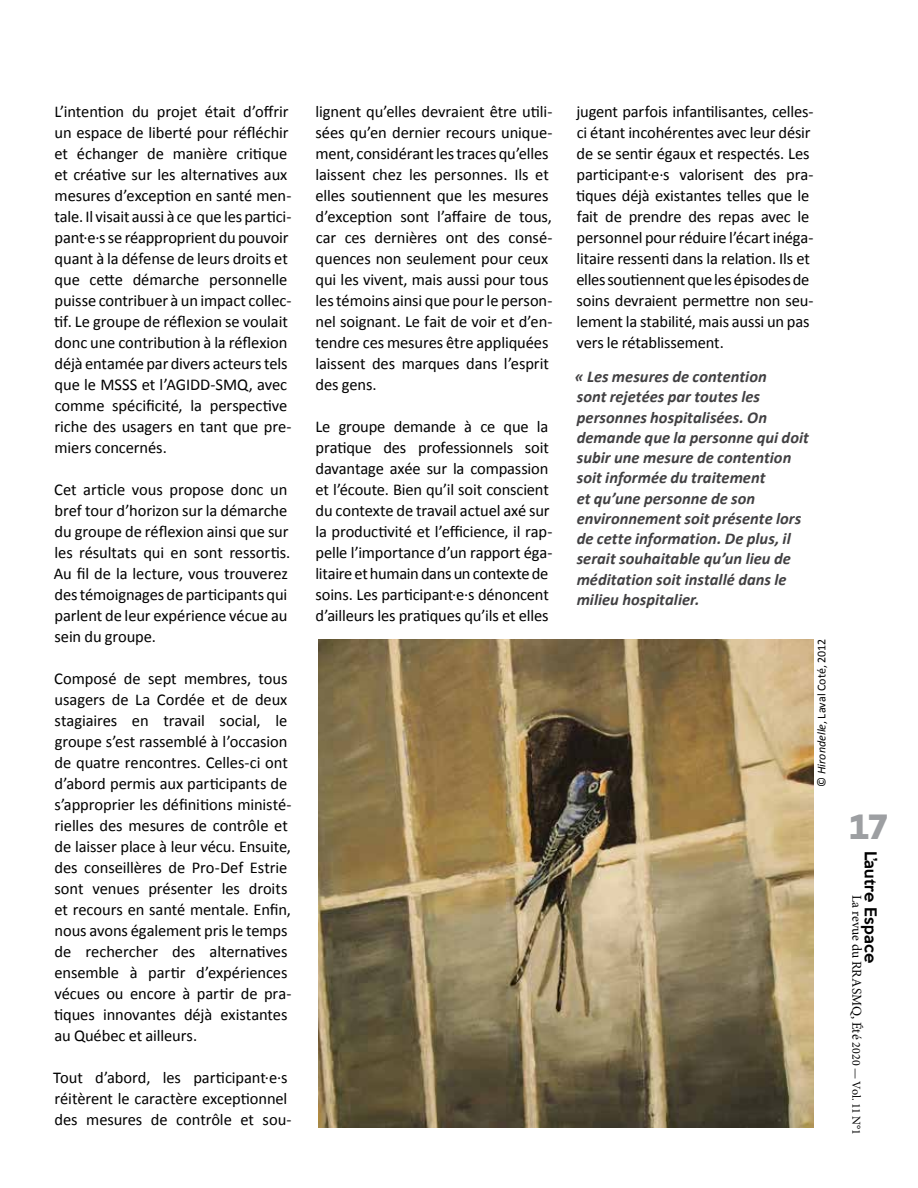
<style>
.page{position:relative;width:918px;height:1188px;background:#fff}
.page>*{position:absolute;margin:0;border:0;box-sizing:border-box;transform-origin:0 0}
.t1{font:700 36px "Campton";color:#9d9fa2}
.t2{font:16.5px/21px "Calibri";letter-spacing:-.01em;color:#000}
.t3{font:italic 700 16.5px/20.2px "Calibri";color:#414042}
.t4{font:500 15px "Keep Calm";letter-spacing:.015em;color:#000}
.t5{font:13.5px "Minion Pro";color:#000}
.t6{font:12px "Calibri";letter-spacing:.005em;color:#000}
.s1{font-style:italic}
.s2{font-style:inherit}
.s3{font-size:12px}
</style>
<div class="page">
<img style="left:318px;top:639px;width:495px;height:488px">
<p class="t2" style="left:54px;top:101px;width:239px">L’intention du projet était d’offrir un espace de liberté pour réfléchir et échanger de manière critique et créative sur les alternatives aux mesures d’exception en santé men&shy;tale. Il visait aussi à ce que les partici&shy;pant·e·s se réapproprient du pouvoir quant à la défense de leurs droits et que cette démarche personnelle puisse contribuer à un impact collec&shy;tif. Le groupe de réflexion se voulait donc une contribution à la réflexion déjà entamée par divers acteurs tels que le MSSS et l’AGIDD-SMQ, avec comme spécificité, la perspective riche des usagers en tant que pre&shy;miers concernés.</p>
<p class="t2" style="left:54px;top:479px;width:238px">Cet article vous propose donc un bref tour d’horizon sur la démarche du groupe de réflexion ainsi que sur les résultats qui en sont ressortis.<br>Au fil de la lecture, vous trouverez des témoignages de participants qui parlent de leur expérience vécue au sein du groupe.</p>
<p class="t2" style="left:54px;top:668px;width:239px">Composé de sept membres, tous usagers de La Cordée et de deux stagiaires en travail social, le groupe s’est rassemblé à l’occasion de quatre rencontres. Celles-ci ont d’abord permis aux participants de s’approprier les définitions ministé&shy;rielles des mesures de contrôle et de laisser place à leur vécu. Ensuite, des conseillères de Pro-Def Estrie sont venues présenter les droits et recours en santé mentale. Enfin, nous avons également pris le temps de rechercher des alternatives ensemble à partir d’expériences vécues ou encore à partir de pra&shy;tiques innovantes déjà existantes au Québec et ailleurs.</p>
<p class="t2" style="left:53px;top:1067px;width:240px">Tout d’abord, les participant·e·s réitèrent le caractère exceptionnel des mesures de contrôle et sou-</p>
<p class="t2" style="left:315px;top:101px;width:239px">lignent qu’elles devraient être utili&shy;sées qu’en dernier recours unique&shy;ment, considérant les traces qu’elles laissent chez les personnes. Ils et elles soutiennent que les mesures d’exception sont l’affaire de tous, car ces dernières ont des consé&shy;quences non seulement pour ceux qui les vivent, mais aussi pour tous les témoins ainsi que pour le person&shy;nel soignant. Le fait de voir et d’en&shy;tendre ces mesures être appliquées laissent des marques dans l’esprit des gens.</p>
<p class="t2" style="left:315px;top:416px;width:239px">Le groupe demande à ce que la pratique des professionnels soit davantage axée sur la compassion et l’écoute. Bien qu’il soit conscient du contexte de travail actuel axé sur la productivité et l’efficience, il rap&shy;pelle l’importance d’un rapport éga&shy;litaire et humain dans un contexte de soins. Les participant·e·s dénoncent d’ailleurs les pratiques qu’ils et elles</p>
<p class="t2" style="left:576px;top:101px;width:239px">jugent parfois infantilisantes, celles&shy;ci étant incohérentes avec leur désir de se sentir égaux et respectés. Les participant·e·s valorisent des pra&shy;tiques déjà existantes telles que le fait de prendre des repas avec le personnel pour réduire l’écart inéga&shy;litaire ressenti dans la relation. Ils et elles soutiennent que les épisodes de soins devraient permettre non seu&shy;lement la stabilité, mais aussi un pas vers le rétablissement.</p>
<p class="t3" style="left:575px;top:366px;width:236px">« Les mesures de contention<br>sont rejetées par toutes les personnes hospitalisées. On demande que la personne qui doit subir une mesure de contention soit informée du traitement<br>et qu’une personne de son environnement soit présente lors de cette information. De plus, il serait souhaitable qu’un lieu de méditation soit installé dans le milieu hospitalier.</p>
<p class="t6" style="left:814px;top:787px;width:149px;rotate:-90deg">© <span class="s1">Hirondelle</span>, Laval Coté, 2012</p>
<h1 class="t1" style="left:849px;top:803px;width:40px">17</h1>
<p class="t4" style="left:884px;top:850px;width:114px;rotate:90deg"><span class="s2">L’</span>autre Espace</p>
<p class="t5" style="left:866px;top:895px;width:242px;rotate:90deg">La revue du RRASMQ, Été <span class="s3">2020 — Vol. 11 N°1</span></p>
</div>
